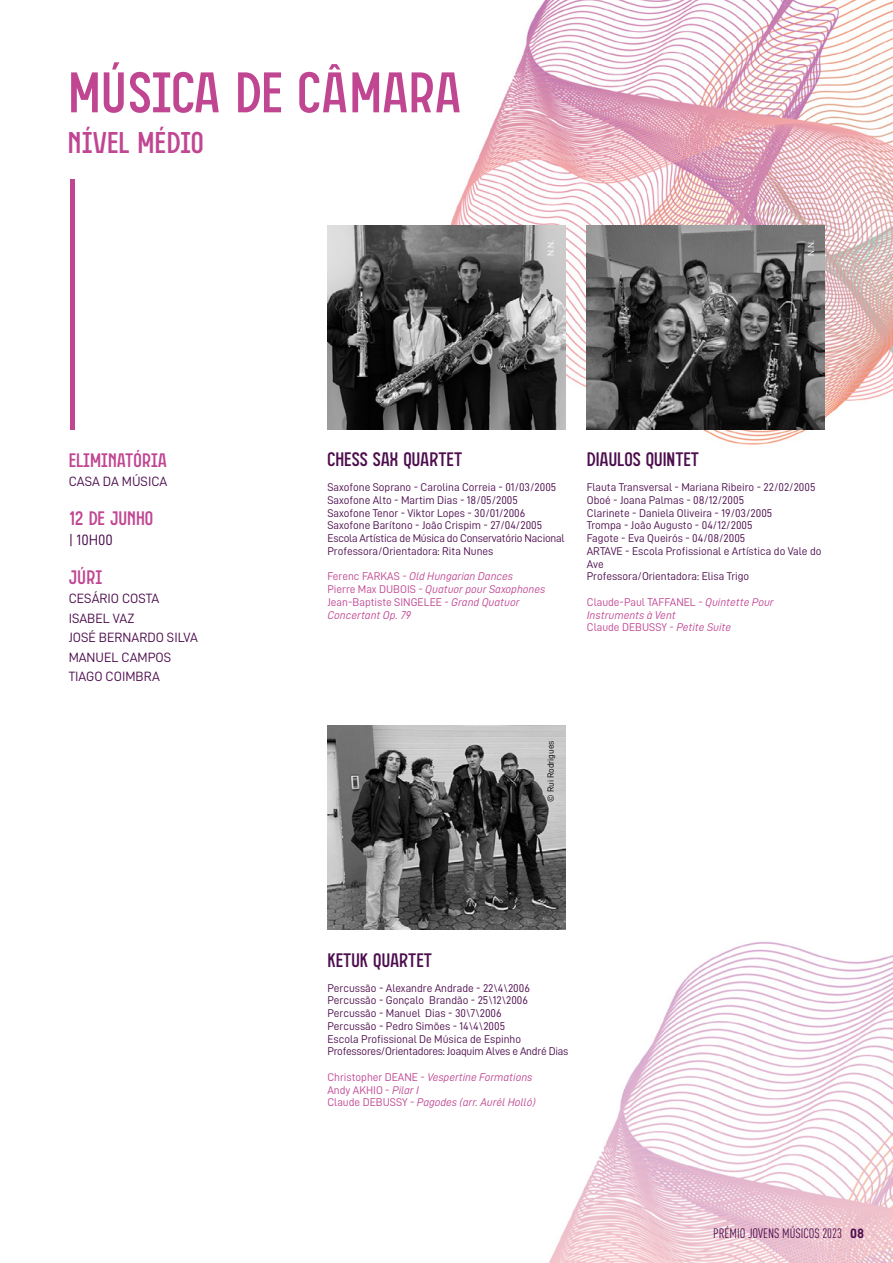
<style>
.page{position:relative;width:893px;height:1263px;background:#fff}
.page>*{position:absolute;margin:0;border:0;box-sizing:border-box;transform-origin:0 0}
.t1{font:57px "Parginer";color:#c04692}
.t2{font:30px "Parginer";color:#c04692}
.t3{font:19.5px "Parginer";color:#4d0e4e}
.t4{font:19.5px "Parginer";color:#c04692}
.t5{font:15px "D DIN";color:#4d0e4e}
.t6{font:13.5px/19.5px "D DIN";color:#4d0e4e}
.t7{font:condensed 13.5px "DIN Pro";color:#4d0e4e}
.t8{font:11.25px/12.8px "D DIN";color:#4d0e4e}
.t9{font:11.25px/12.8px "D DIN Italic";color:#c04692}
.t10{font:11.25px "D DIN";color:#c04692}
.t11{font:9px "D DIN";color:#000}
.t12{font:9px "D DIN";color:#fff}
.s1{font-family:"D DIN"}
.s2{font-family:"D DIN Italic"}
.s3{font-family:"D DIN Bold";font-stretch:normal}
</style>
<div class="page">
<img style="left:434px;top:0;width:459px;height:445px">
<img style="left:549px;top:941px;width:344px;height:322px">
<hr style="left:71px;top:179px;width:4px;height:251px;background:#c04692">
<img style="left:327px;top:726px;width:239px;height:204px">
<img style="left:587px;top:225px;width:238px;height:204px">
<img style="left:327px;top:225px;width:238px;height:204px">
<h1 class="t1" style="left:68px;top:53px;width:395px">MÚSICA DE CÂMARA</h1>
<h2 class="t2" style="left:68px;top:122px;width:137px">NÍVEL MÉDIO</h2>
<p class="t12" style="left:546px;top:256px;width:17px;rotate:-90deg">N.N.</p>
<p class="t12" style="left:806px;top:256px;width:17px;rotate:-90deg">N.N.</p>
<h3 class="t4" style="left:69px;top:447px;width:100px">ELIMINATÓRIA</h3>
<p class="t6" style="left:69px;top:472px;width:100px">CASA DA MÚSICA</p>
<h3 class="t4" style="left:69px;top:505px;width:86px">12 DE JUNHO</h3>
<h3 class="t5" style="left:69px;top:531px;width:46px">| 10H00</h3>
<h3 class="t4" style="left:69px;top:564px;width:35px">JÚRI</h3>
<p class="t6" style="left:69px;top:589px;width:131px">CESÁRIO COSTA<br>ISABEL VAZ<br>JOSÉ BERNARDO SILVA<br>MANUEL CAMPOS<br>TIAGO COIMBRA</p>
<h3 class="t3" style="left:327px;top:446px;width:136px">CHESS SAX QUARTET</h3>
<p class="t8" style="left:327px;top:481px;width:239px">Saxofone Soprano - Carolina Correia - 01/03/2005<br>Saxofone Alto - Martim Dias - 18/05/2005<br>Saxofone Tenor - Viktor Lopes - 30/01/2006<br>Saxofone Barítono - João Crispim - 27/04/2005<br>Escola Artística de Música do Conservatório Nacional Professora/Orientadora: Rita Nunes</p>
<p class="t9" style="left:327px;top:570px;width:219px"><span class="s1">Ferenc FARKAS -</span> Old Hungarian Dances<br><span class="s1">Pierre Max DUBOIS -</span> Quatuor pour Saxophones</p>
<p class="t10" style="left:327px;top:596px;width:194px">Jean-Baptiste SINGELEE - <span class="s2">Grand Quatuor</span></p>
<p class="t9" style="left:327px;top:608px;width:85px">Concertant Op. 79</p>
<h3 class="t3" style="left:587px;top:446px;width:114px">DIAULOS QUINTET</h3>
<p class="t8" style="left:587px;top:481px;width:236px">Flauta Transversal - Mariana Ribeiro - 22/02/2005<br>Oboé - Joana Palmas - 08/12/2005<br>Clarinete - Daniela Oliveira - 19/03/2005<br>Trompa - João Augusto - 04/12/2005<br>Fagote - Eva Queirós - 04/08/2005<br>ARTAVE - Escola Profissional e Artística do Vale do Ave<br>Professora/Orientadora: Elisa Trigo</p>
<p class="t10" style="left:587px;top:596px;width:188px">Claude-Paul TAFFANEL - <span class="s2">Quintette Pour</span></p>
<p class="t9" style="left:587px;top:608px;width:90px">Instruments à Vent</p>
<p class="t10" style="left:587px;top:621px;width:146px">Claude DEBUSSY - <span class="s2">Petite Suite</span></p>
<p class="t11" style="left:546px;top:802px;width:62px;rotate:-90deg">© Rui Rodrigues</p>
<h3 class="t3" style="left:327px;top:946px;width:106px">KETUK QUARTET</h3>
<p class="t8" style="left:327px;top:981px;width:242px">Percussão - Alexandre Andrade - 22\4\2006<br>Percussão - Gonçalo Brandão - 25\12\2006<br>Percussão - Manuel Dias - 30\7\2006<br>Percussão - Pedro Simões - 14\4\2005<br>Escola Profissional De Música de Espinho Professores/Orientadores: Joaquim Alves e André Dias</p>
<p class="t9" style="left:327px;top:1070px;width:207px"><span class="s1">Christopher DEANE -</span> Vespertine Formations</p>
<p class="t10" style="left:327px;top:1083px;width:93px">Andy AKHIO - <span class="s2">Pilar I</span></p>
<p class="t9" style="left:327px;top:1096px;width:210px"><span class="s1">Claude DEBUSSY -</span> Pagodes (arr. Aurél Holló)</p>
<p class="t7" style="left:713px;top:1223px;width:152px">PRÉMIO JOVENS MÚSICOS 2023 <span class="s3">08</span></p>
</div>
